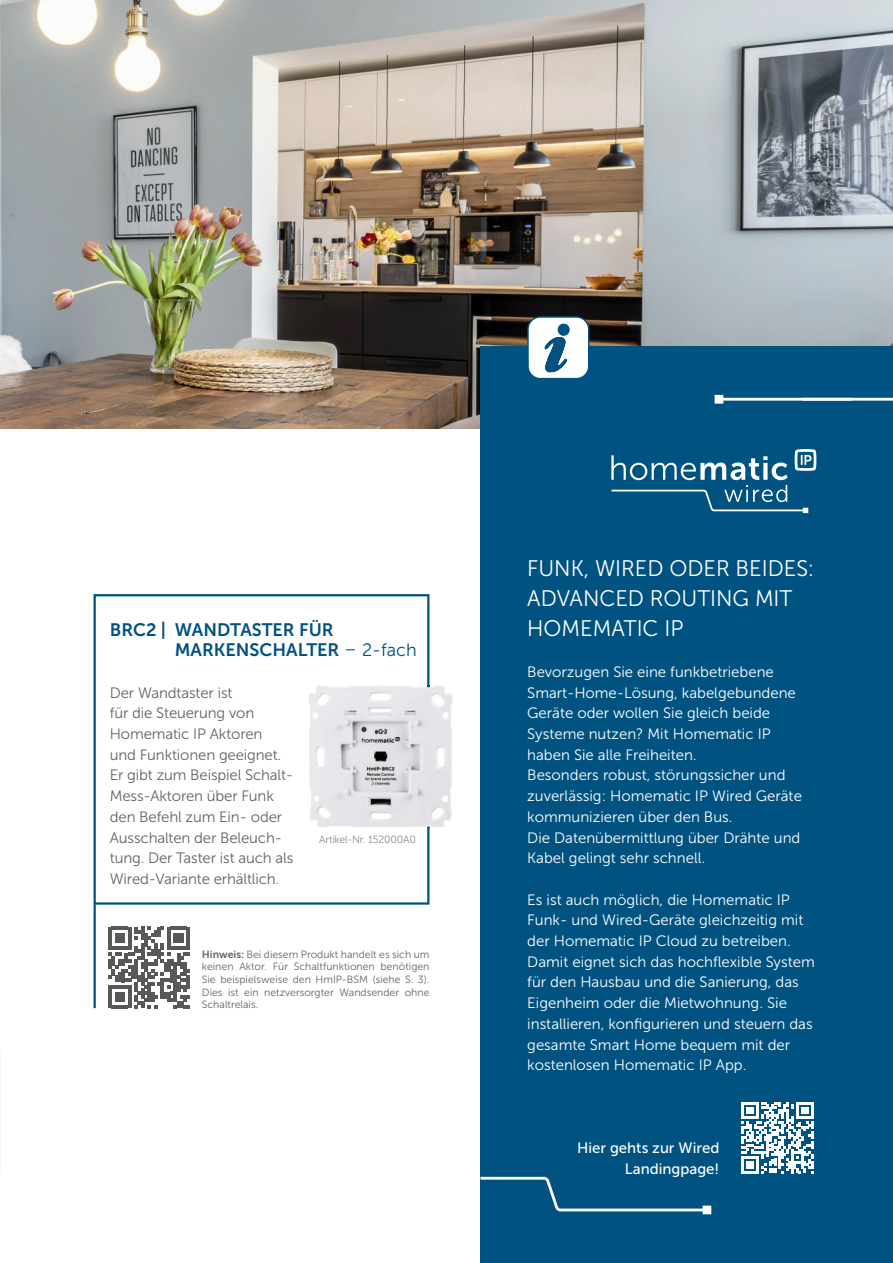
<style>
.page{position:relative;width:893px;height:1263px;background:#fff}
.page>*{position:absolute;margin:0;border:0;box-sizing:border-box;transform-origin:0 0}
.t1{font:22.5px/30px "Museo Sans 300";color:#fff}
.t2{font:18px/20.7px "Museo Sans 700";color:#005381}
.t3{font:15px/20.7px "Museo Sans 300";color:#fff}
.t4{font:15px/20.7px "Museo Sans 300";letter-spacing:-.01em;color:#636366}
.t5{font:15px/20.7px "Museo Sans 500";color:#fff;text-align:right}
.t6{font:10.5px/12.6px "Museo Sans 300";color:#636366;text-align:justify}
.t7{font:10.5px "Museo Sans 300";letter-spacing:-.02em;color:#8a8c8f}
.s1{font-family:"Museo Sans 300"}
.s2{font-family:"Museo Sans 700"}
</style>
<div class="page">
<img style="left:0;top:0;width:893px;height:428px">
<div style="left:480px;top:346px;width:413px;height:917px;background:#005381"></div>
<svg style="left:742px;top:1102px;width:71px;height:71px"></svg>
<svg style="left:611px;top:449px;width:205px;height:64px"></svg>
<svg style="left:480px;top:1176px;width:231px;height:38px"></svg>
<svg style="left:94px;top:594px;width:335px;height:311px"></svg>
<img style="left:309px;top:685px;width:143px;height:142px">
<img style="left:427px;top:685px;width:2px;height:142px">
<svg style="left:109px;top:927px;width:81px;height:81px"></svg>
<svg style="left:528px;top:317px;width:61px;height:60px"></svg>
<div style="left:527px;top:316px;width:62px;height:63px;border:1px solid #005381;border-radius:12px"></div>
<svg style="left:714px;top:395px;width:179px;height:9px"></svg>
<hr style="left:94px;top:904px;width:2px;height:104px;background:#005381">
<p class="t2" style="left:175px;top:619px;width:243px;text-indent:-65px">BRC2 | WANDTASTER FÜR<br>MARKENSCHALTER <span class="s1">– 2-fach</span></p>
<p class="t4" style="left:110px;top:682px;width:185px">Der Wandtaster ist<br>für die Steuerung von<br>Homematic IP Aktoren<br>und Funktionen geeignet.<br>Er gibt zum Beispiel Schalt-<br>Mess-Aktoren über Funk den Befehl zum Ein- oder<br>Ausschalten der Beleuch&shy;tung. Der Taster ist auch als<br>Wired-Variante erhältlich.</p>
<p class="t7" style="left:319px;top:833px;width:98px">Artikel-Nr. 152000A0</p>
<p class="t6" style="left:202px;top:948px;width:229px"><span class="s2">Hinweis:</span> Bei diesem Produkt handelt es sich um keinen Aktor. Für Schaltfunktionen benötigen Sie beispielsweise den HmIP-BSM (siehe S. 3).<br>Dies ist ein netzversorgter Wandsender ohne Schaltrelais.</p>
<h1 class="t1" style="left:527px;top:553px;width:288px">FUNK, WIRED ODER BEIDES:<br>ADVANCED ROUTING MIT<br>HOMEMATIC IP</h1>
<p class="t3" style="left:527px;top:661px;width:276px">Bevorzugen Sie eine funkbetriebene Smart-Home-Lösung, kabelgebundene Geräte oder wollen Sie gleich beide Systeme nutzen? Mit Homematic IP haben Sie alle Freiheiten.<br>Besonders robust, störungssicher und zuverlässig: Homematic IP Wired Geräte kommunizieren über den Bus.<br>Die Datenübermittlung über Drähte und Kabel gelingt sehr schnell.</p>
<p class="t3" style="left:527px;top:889px;width:289px">Es ist auch möglich, die Homematic IP Funk- und Wired-Geräte gleichzeitig mit der Homematic IP Cloud zu betreiben.<br>Damit eignet sich das hochflexible System für den Hausbau und die Sanierung, das Eigenheim oder die Mietwohnung. Sie installieren, konfigurieren und steuern das gesamte Smart Home bequem mit der kostenlosen Homematic IP App.</p>
<p class="t5" style="left:577px;top:1137px;width:144px">Hier gehts zur Wired<br>Landingpage!</p>
</div>
